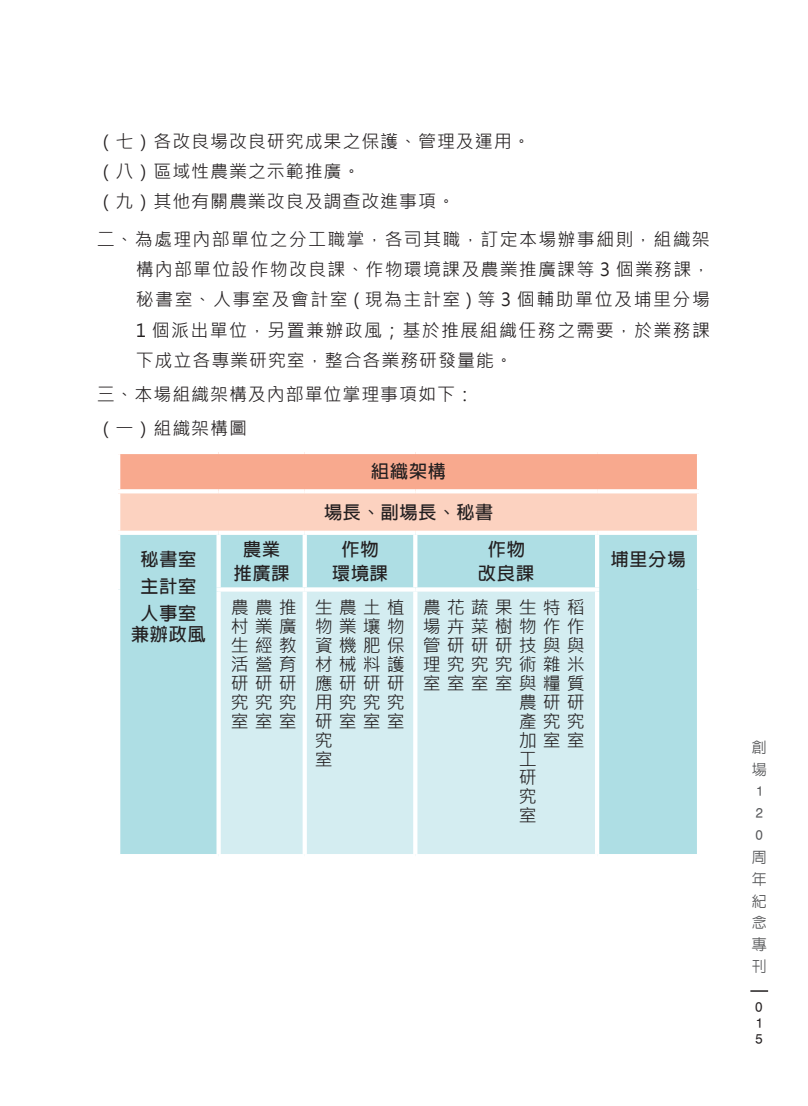
<style>
.page{position:relative;width:808px;height:1106px;background:#fff}
.page>*{position:absolute;margin:0;border:0;box-sizing:border-box;transform-origin:0 0}
.t1{font:18px/18.9px "Microsoft Jheng Hei";letter-spacing:.05em;color:#231f20}
.t2{font:700 18px/24px "Lin Gothic";letter-spacing:.05em;color:#231f20;text-align:center}
.t3{font:500 15px/21.9px "Lin Gothic";color:#57585a}
.t4{font:500 15px/15.8px "Lin Gothic";color:#231f20;text-align:justify}
</style>
<div class="page">
<div style="left:118px;top:452px;width:581px;height:39px;background:#f8a98e"></div>
<div style="left:118px;top:491px;width:581px;height:42px;background:#fcd2c0"></div>
<div style="left:120px;top:535px;width:577px;height:319px;background:#aedee4"></div>
<div style="left:221px;top:591px;width:374px;height:263px;background:#d4edf1"></div>
<hr style="left:116px;top:450px;width:103px;height:4px;background:#fff">
<hr style="left:116px;top:454px;width:4px;height:35px;background:#fff">
<hr style="left:219px;top:450px;width:86px;height:4px;background:#fff">
<hr style="left:305px;top:450px;width:110px;height:4px;background:#fff">
<hr style="left:415px;top:450px;width:182px;height:4px;background:#fff">
<hr style="left:597px;top:450px;width:104px;height:4px;background:#fff">
<hr style="left:697px;top:454px;width:4px;height:35px;background:#fff">
<svg style="left:118px;top:489px;width:101px;height:4px"></svg>
<hr style="left:116px;top:493px;width:4px;height:37px;background:#fff">
<svg style="left:219px;top:489px;width:86px;height:4px"></svg>
<svg style="left:305px;top:489px;width:110px;height:4px"></svg>
<svg style="left:415px;top:489px;width:182px;height:4px"></svg>
<svg style="left:597px;top:489px;width:102px;height:4px"></svg>
<hr style="left:697px;top:493px;width:4px;height:37px;background:#fff">
<div style="left:116px;top:530px;width:103px;height:5px;background:#fff"></div>
<div style="left:219px;top:530px;width:86px;height:5px;background:#fff"></div>
<div style="left:216px;top:535px;width:5px;height:52px;background:#fff"></div>
<div style="left:305px;top:530px;width:110px;height:5px;background:#fff"></div>
<hr style="left:303px;top:535px;width:4px;height:52px;background:#fff">
<div style="left:415px;top:530px;width:182px;height:5px;background:#fff"></div>
<svg style="left:413px;top:535px;width:4px;height:52px"></svg>
<div style="left:597px;top:530px;width:104px;height:5px;background:#fff"></div>
<hr style="left:595px;top:535px;width:4px;height:52px;background:#fff">
<svg style="left:216px;top:587px;width:89px;height:4px"></svg>
<div style="left:216px;top:591px;width:5px;height:263px;background:#fff"></div>
<svg style="left:305px;top:587px;width:110px;height:4px"></svg>
<hr style="left:303px;top:591px;width:4px;height:263px;background:#fff">
<svg style="left:415px;top:587px;width:184px;height:4px"></svg>
<hr style="left:413px;top:591px;width:4px;height:263px;background:#fff">
<hr style="left:595px;top:591px;width:4px;height:263px;background:#fff">
<svg style="left:750px;top:990px;width:18px;height:1px"></svg>
<p class="t1" style="left:97px;top:126px;width:435px;line-height:30px">（七）各改良場改良研究成果之保護、管理及運用。（八）區域性農業之示範推廣。<br>（九）其他有關農業改良及調查改進事項。</p>
<p class="t1" style="left:136px;top:225px;width:576px;line-height:30px;text-align:justify;text-indent:-39px">二、為處理內部單位之分工職掌，各司其職，訂定本場辦事細則，組織架構內部單位設作物改良課、作物環境課及農業推廣課等 3 個業務課，秘書室、人事室及會計室 ( 現為主計室 ) 等 3 個輔助單位及埔里分場1 個派出單位，另置兼辦政風；基於推展組織任務之需要，於業務課下成立各專業研究室，整合各業務研發量能。</p>
<p class="t1" style="left:97px;top:377px;width:379px;line-height:34.2px">三、本場組織架構及內部單位掌理事項如下：（一）組織架構圖</p>
<p class="t2" style="left:371px;top:459px;width:76px">組織架構</p>
<p class="t2" style="left:324px;top:500px;width:171px">場長、副場長、秘書</p>
<p class="t2" style="left:140px;top:545px;width:57px;line-height:27px;text-align:justify">秘書室主計室人事室</p>
<p class="t2" style="left:131px;top:622px;width:76px">兼辦政風</p>
<p class="t2" style="left:234px;top:537px;width:57px">農業推廣課</p>
<p class="t2" style="left:332px;top:537px;width:57px">作物環境課</p>
<p class="t2" style="left:478px;top:537px;width:57px">作物改良課</p>
<p class="t2" style="left:611px;top:547px;width:76px">埔里分場</p>
<p class="t1" style="left:231px;top:598px;width:67px;text-align:justify">農農推村業廣生經教活營育研研研究究究室室室</p>
<p class="t1" style="left:315px;top:598px;width:90px">生農土植物業壤物資機肥保材械料護應研研研用究究究研室室室究<br>室</p>
<p class="t1" style="left:423px;top:598px;width:162px">農花蔬果生特稻</p>
<p class="t1" style="left:423px;top:617px;width:162px">場卉菜樹物作作</p>
<p class="t1" style="left:423px;top:636px;width:162px">管研研研技與與</p>
<p class="t1" style="left:423px;top:655px;width:162px">理究究究術雜米</p>
<p class="t1" style="left:423px;top:674px;width:162px">室室室室與糧質</p>
<p class="t1" style="left:519px;top:693px;width:66px">農研研</p>
<p class="t1" style="left:519px;top:711px;width:66px">產究究</p>
<p class="t1" style="left:519px;top:730px;width:66px">加室室</p>
<p class="t1" style="left:519px;top:749px;width:18px">工</p>
<p class="t1" style="left:519px;top:768px;width:18px">研</p>
<p class="t1" style="left:519px;top:787px;width:18px">究</p>
<p class="t1" style="left:519px;top:806px;width:18px">室</p>
<p class="t3" style="left:752px;top:736px;width:16px">創場<br>１<br>２<br>０周年紀念專刊</p>
<p class="t4" style="left:752px;top:999px;width:12px">０<br>１<br>５</p>
</div>
